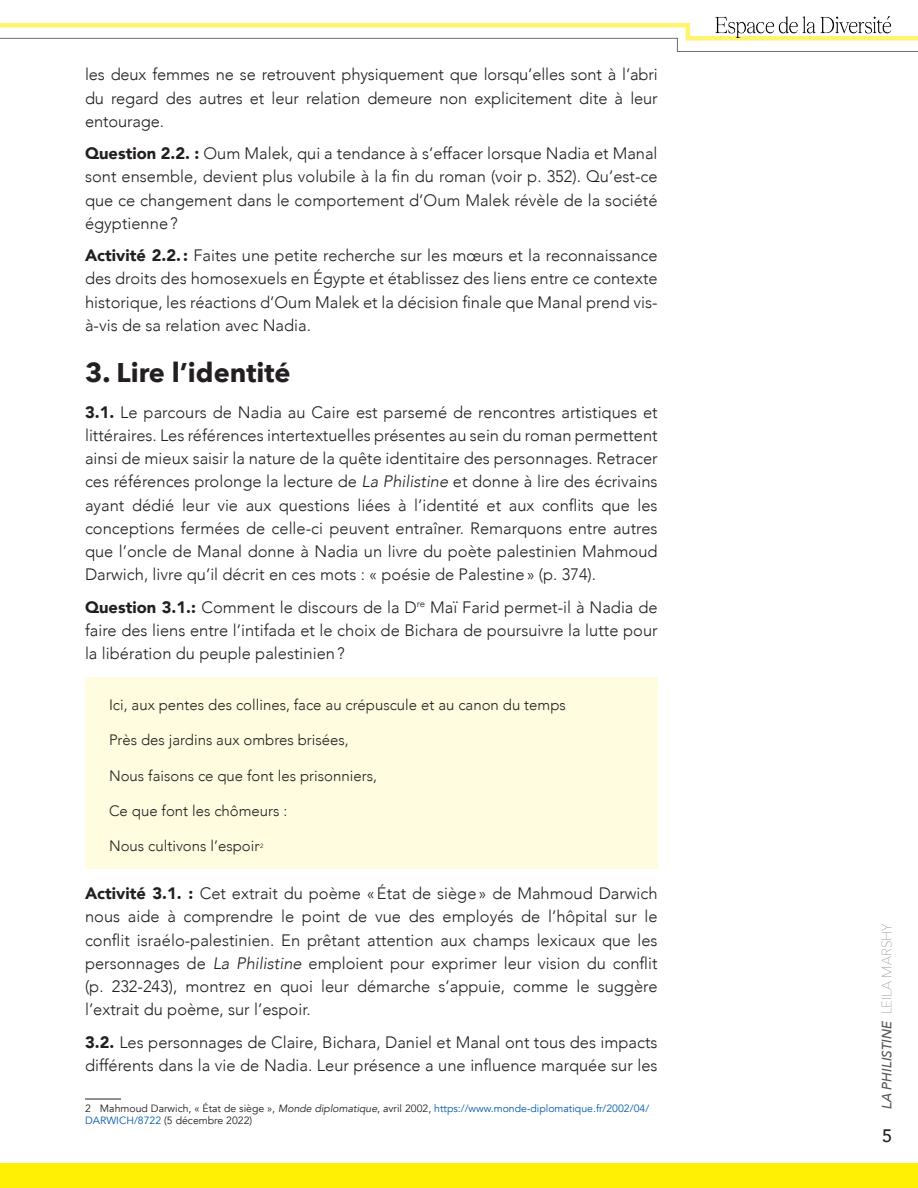
<style>
.page{position:relative;width:918px;height:1188px;background:#fff}
.page>*{position:absolute;margin:0;border:0;box-sizing:border-box;transform-origin:0 0}
.Theme{font:700 27px "Avenir Next";color:#231f20}
.t1{font:500 18px "Avenir";color:#231f20}
.Texte_1ere_paragraph{font:300 16.5px/23.2px "Avenir";color:#231f20;text-align:justify}
.Citation{font:300 15px "Avenir";color:#231f20}
.t2{font:italic 500 13.5px "Avenir Next";color:#57585a}
.Pie_page_Hyperlink{font:10.5px/12.6px "Avenir";color:#231f20}
.s1{font-weight:900}
.s2{font-style:italic}
.s3{color:#015aaa}
.s4{font-weight:200;font-style:normal}
</style>
<div class="page">
<div style="left:0;top:1163px;width:918px;height:25px;background:#fff101"></div>
<svg style="left:0;top:22px;width:918px;height:30px"></svg>
<img style="left:714px;top:17px;width:177px;height:20px">
<div style="left:85px;top:677px;width:573px;height:192px;background:#fffce0"></div>
<hr style="left:85px;top:1099px;width:36px;height:1px;background:#231f20">
<p class="Texte_1ere_paragraph" style="left:85px;top:63px;width:574px">les deux femmes ne se retrouvent physiquement que lorsqu’elles sont à l’abri du regard des autres et leur relation demeure non explicitement dite à leur entourage.</p>
<p class="Texte_1ere_paragraph" style="left:85px;top:142px;width:574px"><span class="s1">Question 2.2. :</span> Oum Malek, qui a tendance à s’effacer lorsque Nadia et Manal sont ensemble, devient plus volubile à la fin du roman (voir p. 352). Qu’est-ce que ce changement dans le comportement d’Oum Malek révèle de la société égyptienne?</p>
<p class="Texte_1ere_paragraph" style="left:85px;top:244px;width:574px"><span class="s1">Activité 2.2.:</span> Faites une petite recherche sur les mœurs et la reconnaissance des droits des homosexuels en Égypte et établissez des liens entre ce contexte historique, les réactions d’Oum Malek et la décision finale que Manal prend vis&shy;à-vis de sa relation avec Nadia.</p>
<p class="Theme" style="left:85px;top:350px;width:207px">3. Lire l’identité</p>
<p class="Texte_1ere_paragraph" style="left:85px;top:400px;width:574px"><span class="s1">3.1.</span> Le parcours de Nadia au Caire est parsemé de rencontres artistiques et littéraires. Les références intertextuelles présentes au sein du roman permettent ainsi de mieux saisir la nature de la quête identitaire des personnages. Retracer ces références prolonge la lecture de <span class="s2">La Philistine</span> et donne à lire des écrivains ayant dédié leur vie aux questions liées à l’identité et aux conflits que les conceptions fermées de celle-ci peuvent entraîner. Remarquons entre autres que l’oncle de Manal donne à Nadia un livre du poète palestinien Mahmoud Darwich, livre qu’il décrit en ces mots : « poésie de Palestine» (p. 374).</p>
<p class="Texte_1ere_paragraph" style="left:85px;top:595px;width:574px"><span class="s1">Question 3.1.:</span> Comment le discours de la D<sup>re</sup> Maï Farid permet-il à Nadia de faire des liens entre l’intifada et le choix de Bichara de poursuivre la lutte pour la libération du peuple palestinien?</p>
<p class="Citation" style="left:109px;top:696px;width:458px">Ici, aux pentes des collines, face au crépuscule et au canon du temps</p>
<p class="Citation" style="left:109px;top:731px;width:241px">Près des jardins aux ombres brisées,</p>
<p class="Citation" style="left:109px;top:767px;width:269px">Nous faisons ce que font les prisonniers,</p>
<p class="Citation" style="left:109px;top:802px;width:180px">Ce que font les chômeurs :</p>
<p class="Citation" style="left:109px;top:837px;width:156px">Nous cultivons l’espoir<sup>.</sup><sup>2</sup></p>
<p class="Texte_1ere_paragraph" style="left:85px;top:882px;width:574px"><span class="s1">Activité 3.1. :</span> Cet extrait du poème «État de siège» de Mahmoud Darwich nous aide à comprendre le point de vue des employés de l’hôpital sur le conflit israélo-palestinien. En prêtant attention aux champs lexicaux que les personnages de <span class="s2">La Philistine</span> emploient pour exprimer leur vision du conflit (p. 232-243), montrez en quoi leur démarche s’appuie, comme le suggère l’extrait du poème, sur l’espoir.</p>
<p class="Texte_1ere_paragraph" style="left:85px;top:1030px;width:574px"><span class="s1">3.2.</span> Les personnages de Claire, Bichara, Daniel et Manal ont tous des impacts différents dans la vie de Nadia. Leur présence a une influence marquée sur les</p>
<p class="Pie_page_Hyperlink" style="left:85px;top:1102px;width:566px">2 Mahmoud Darwich, « État de siège », <span class="s2">Monde diplomatique</span>, avril 2002, <span class="s3">https://www.monde-diplomatique.fr/2002/04/<br>DARWICH/8722</span> (5 décembre 2022)</p>
<p class="t2" style="left:875px;top:1109px;width:187px;rotate:-90deg">LA PHILISTINE <span class="s4">LEILA MARSHY</span></p>
<p class="t1" style="left:882px;top:1120px;width:12px">5</p>
</div>
